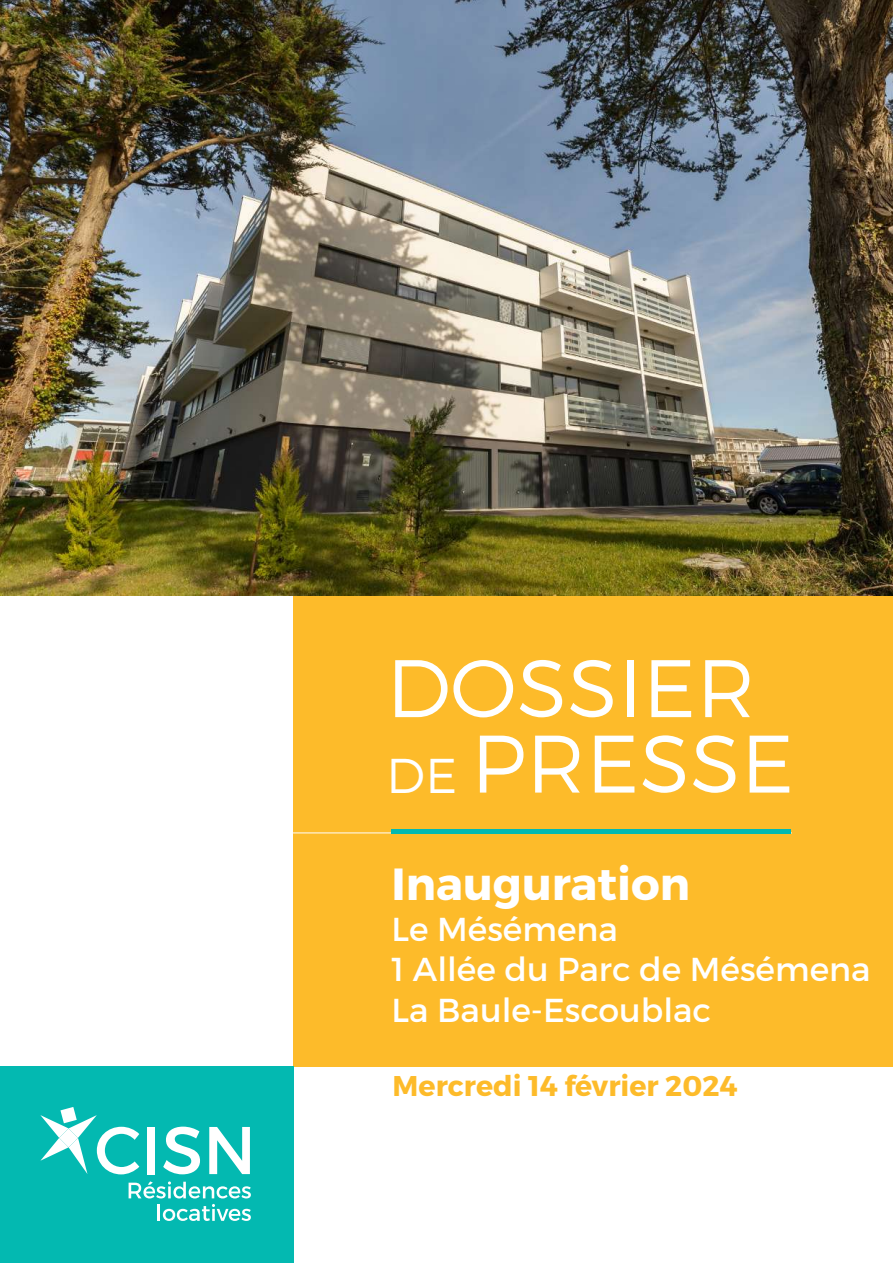
<style>
.page{position:relative;width:893px;height:1263px;background:#fff}
.page>*{position:absolute;margin:0;border:0;box-sizing:border-box;transform-origin:0 0}
.t1{font:300 81.3px/75.4px "Montserrat";letter-spacing:.01em;color:#fff}
.t2{font:700 45px "Montserrat";color:#fff}
.t3{font:33.15px/40.5px "Montserrat";color:#fff}
.t4{font:700 28.5px "Montserrat";color:#fdbb2a}
.s1{font-size:48.75px}
</style>
<div class="page">
<div style="left:293px;top:596px;width:600px;height:470px;background:#fdbb2a"></div>
<div style="left:0;top:1066px;width:293px;height:197px;background:#03b9b1"></div>
<svg style="left:40px;top:1107px;width:99px;height:67px"></svg>
<div style="left:147px;top:1127px;width:8px;height:47px;background:#fff"></div>
<svg style="left:163px;top:1126px;width:37px;height:48px"></svg>
<svg style="left:209px;top:1127px;width:41px;height:47px"></svg>
<svg style="left:129px;top:1181px;width:122px;height:17px"></svg>
<hr style="left:157px;top:1204px;width:3px;height:17px;background:#fff">
<svg style="left:163px;top:1204px;width:88px;height:17px"></svg>
<hr style="left:29px;top:832px;width:763px;height:1px;background:#fff">
<hr style="left:392px;top:829px;width:399px;height:4px;background:#03b9b1">
<img style="left:0;top:0;width:893px;height:596px">
<h1 class="t1" style="left:386px;top:649px;width:409px">DOSSIER<br><span class="s1">DE</span> PRESSE</h1>
<h2 class="t2" style="left:392px;top:856px;width:300px">Inauguration</h2>
<p class="t3" style="left:392px;top:909px;width:481px">Le Mésémena<br>1 Allée du Parc de Mésémena<br>La Baule-Escoublac</p>
<p class="t4" style="left:393px;top:1068px;width:346px">Mercredi 14 février 2024</p>
</div>
